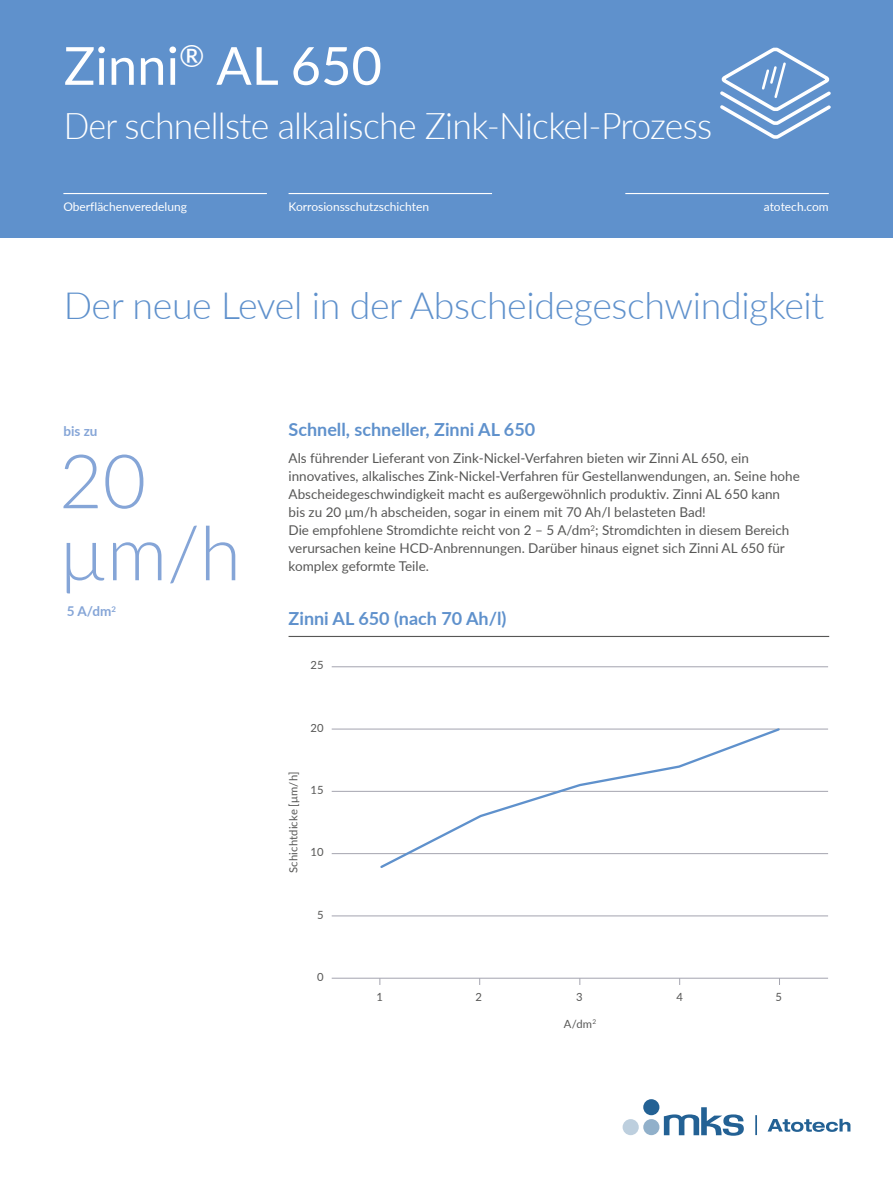
<style>
.page{position:relative;width:893px;height:1191px;background:#fff}
.page>*{position:absolute;margin:0;border:0;box-sizing:border-box;transform-origin:0 0}
.t1{font:300 75px/72px "Lato";color:#85a5d7}
.t2{font:52.5px "Lato";color:#fff}
.t3{font:300 37.5px "Lato";letter-spacing:-.01em;color:#5f91cc}
.t4{font:300 36.75px "Lato";letter-spacing:-.02em;color:#fff;scale:.92 1}
.t5{font:700 18px "Lato";color:#5f91cc}
.t6{font:13.5px/18px "Lato";color:#575756}
.t7{font:700 13.5px "Lato";color:#85a5d7}
.t8{font:12px "Lato";color:#fff}
.t9{font:11.25px "Lato";letter-spacing:.015em;color:#575756}
</style>
<div class="page">
<div style="left:0;top:0;width:893px;height:238px;background:#5f91cc"></div>
<hr style="left:63px;top:193px;width:204px;height:1px;background:#fff">
<hr style="left:289px;top:193px;width:203px;height:1px;background:#fff">
<hr style="left:625px;top:193px;width:204px;height:1px;background:#fff">
<svg style="left:720px;top:47px;width:111px;height:92px"></svg>
<hr style="left:289px;top:636px;width:540px;height:1px;background:#575756">
<hr style="left:332px;top:915px;width:496px;height:1px;background:#a4a4af">
<hr style="left:332px;top:853px;width:496px;height:1px;background:#a4a4af">
<hr style="left:332px;top:791px;width:496px;height:1px;background:#a4a4af">
<hr style="left:332px;top:729px;width:496px;height:1px;background:#a4a4af">
<hr style="left:332px;top:666px;width:496px;height:1px;background:#a4a4af">
<hr style="left:332px;top:978px;width:496px;height:1px;background:#a4a4af">
<svg style="left:378px;top:728px;width:404px;height:140px"></svg>
<svg style="left:767px;top:1118px;width:83px;height:13px"></svg>
<div style="left:643px;top:1099px;width:16px;height:16px;background:#236194;border-radius:50%"></div>
<div style="left:643px;top:1119px;width:16px;height:16px;background:#91b0ca;border-radius:50%"></div>
<div style="left:623px;top:1119px;width:16px;height:16px;background:#bdcfde;border-radius:50%"></div>
<svg style="left:664px;top:1107px;width:80px;height:28px"></svg>
<hr style="left:755px;top:1115px;width:2px;height:20px;background:#236194">
<h2 class="t2" style="left:64px;top:28px;width:320px">Zinni<sup>®</sup> AL 650</h2>
<h3 class="t4" style="left:64px;top:100px;width:706px">Der schnellste alkalische Zink-Nickel-Prozess</h3>
<p class="t8" style="left:63px;top:198px;width:125px">Oberflächenveredelung</p>
<p class="t8" style="left:289px;top:198px;width:142px">Korrosionsschutzschichten</p>
<p class="t8" style="left:764px;top:198px;width:67px">atotech.com</p>
<h3 class="t3" style="left:64px;top:279px;width:762px">Der neue Level in der Abscheidegeschwindigkeit</h3>
<p class="t7" style="left:63px;top:421px;width:36px">bis zu</p>
<h1 class="t1" style="left:59px;top:442px;width:183px">20 µm/h</h1>
<p class="t7" style="left:67px;top:601px;width:51px">5 A/dm<sup>2</sup></p>
<h3 class="t5" style="left:289px;top:416px;width:248px">Schnell, schneller, Zinni AL 650</h3>
<p class="t6" style="left:289px;top:449px;width:513px">Als führender Lieferant von Zink-Nickel-Verfahren bieten wir Zinni AL 650, ein innovatives, alkalisches Zink-Nickel-Verfahren für Gestellanwendungen, an. Seine hohe Abscheidegeschwindigkeit macht es außergewöhnlich produktiv. Zinni AL 650 kann bis zu 20 μm/h abscheiden, sogar in einem mit 70 Ah/l belasteten Bad!<br>Die empfohlene Stromdichte reicht von 2 – 5 A/dm<sup>2</sup>; Stromdichten in diesem Bereich verursachen keine HCD-Anbrennungen. Darüber hinaus eignet sich Zinni AL 650 für komplex geformte Teile.</p>
<h3 class="t5" style="left:289px;top:605px;width:219px">Zinni AL 650 (nach 70 Ah/l)</h3>
<p class="t9" style="left:311px;top:657px;width:15px">25</p>
<p class="t9" style="left:311px;top:719px;width:15px">20</p>
<p class="t9" style="left:285px;top:873px;width:103px;rotate:-90deg">Schichtdicke [μm/h]</p>
<p class="t9" style="left:311px;top:782px;width:15px">15</p>
<p class="t9" style="left:311px;top:844px;width:15px">10</p>
<p class="t9" style="left:317px;top:906px;width:8px">5</p>
<p class="t9" style="left:317px;top:968px;width:8px">0</p>
<p class="t9" style="left:376px;top:988px;width:8px">1</p>
<p class="t9" style="left:475px;top:988px;width:8px">2</p>
<p class="t9" style="left:576px;top:988px;width:8px">3</p>
<p class="t9" style="left:676px;top:988px;width:8px">4</p>
<p class="t9" style="left:775px;top:988px;width:8px">5</p>
<p class="t9" style="left:564px;top:1015px;width:34px">A/dm<sup>2</sup></p>
</div>
